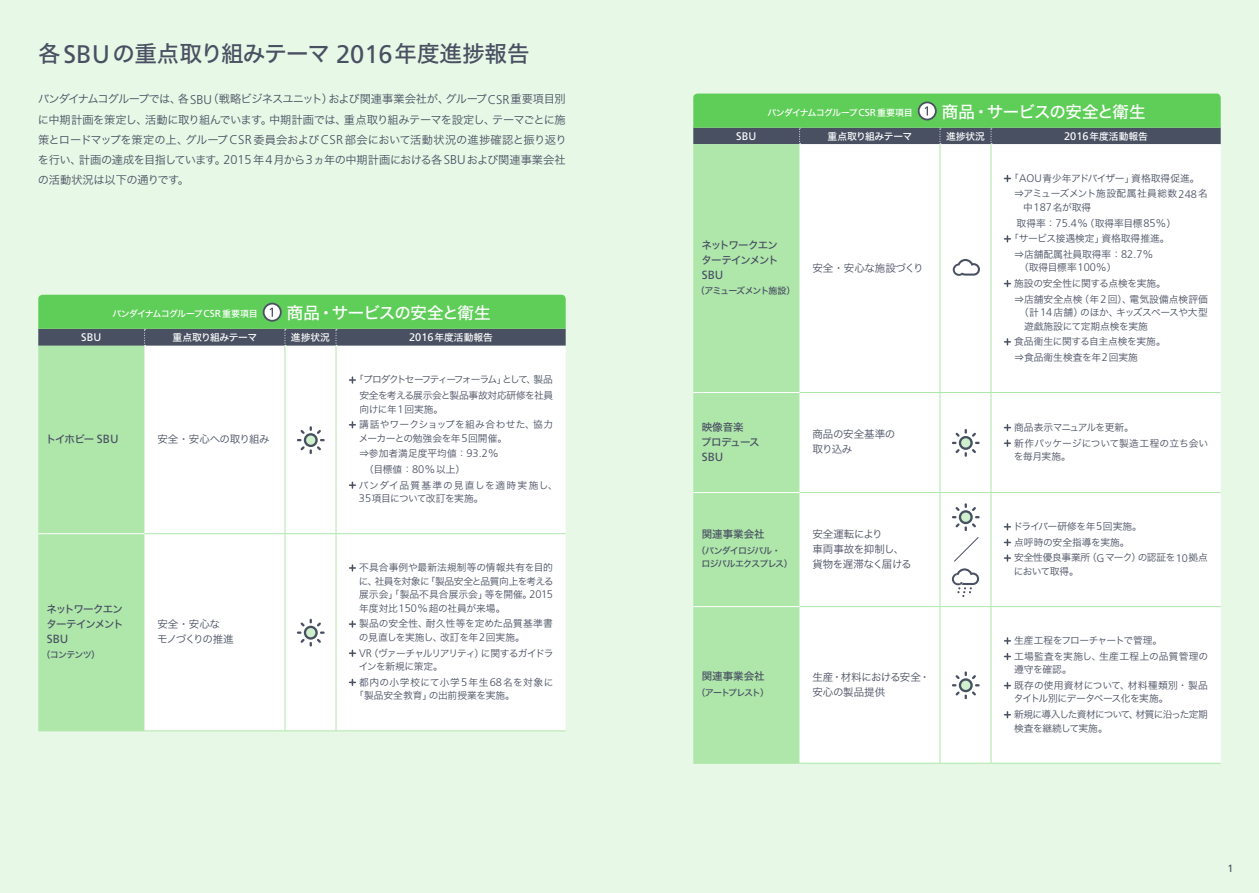
<style>
.page{position:relative;width:1259px;height:893px;background:#e7f8e6}
.page>*{position:absolute;margin:0;border:0;box-sizing:border-box;transform-origin:0 0}
.t1{font:22.5px "Hira Kaku Std N W5";letter-spacing:-.01em;color:#495062}
.t2{font:16.5px "Hira Kaku Std N W5";letter-spacing:-.04em;color:#fff}
.t3{font:11.85px "Frutiger LT Std";color:#495062}
.t4{font:11.25px/20.2px "Hira Kaku Std N W3";letter-spacing:-.04em;color:#495062;text-align:justify}
.t5{font:10.95px "Frutiger LT Std";color:#fff}
.t6{font:10.5px/15px "Hira Kaku Std N W3";letter-spacing:-.03em;color:#495062}
.t7{font:10.5px/15px "Hira Kaku Std N W5";letter-spacing:-.09em;color:#495062}
.t8{font:10.5px/15px "Hira Kaku Std N W5";letter-spacing:-.07em;color:#495062}
.t9{font:10.5px/15px "Hira Kaku Std N W3";letter-spacing:-.065em;color:#495062}
.t10{font:10.5px "Frutiger LT Std";color:#495062}
.t11{font:9.75px/13.5px "Hira Kaku Std N W3";letter-spacing:-.025em;color:#495062}
.t12{font:9.75px/15.6px "Hira Kaku Std N W3";color:#495062}
.t13{font:9.75px/15.6px "Hira Kaku Std N W3";letter-spacing:-.005em;color:#495062}
.t14{font:9.75px/13.5px "Hira Kaku Std N W3";letter-spacing:.005em;color:#495062}
.t15{font:9.75px/15.6px "Hira Kaku Std N W3";letter-spacing:-.08em;color:#495062;text-align:center}
.t16{font:9.75px/15.6px "Hira Kaku Std N W3";letter-spacing:-.075em;color:#495062}
.t17{font:9.75px/13.5px "Hira Kaku Std N W3";letter-spacing:-.085em;color:#495062}
.t18{font:9.75px/15.6px "Hira Kaku Std N W3";letter-spacing:.015em;color:#495062}
.t19{font:9.75px "Hira Kaku Std N W5";color:#fff}
.t20{font:9.75px "Hira Kaku Std N W5";letter-spacing:-.04em;color:#fff}
.t21{font:9.75px "Hira Kaku Std N W3";letter-spacing:-.055em;color:#495062}
.t22{font:9.75px "Hira Kaku Std N W3";letter-spacing:-.045em;color:#495062}
.t23{font:9px/13.5px "Hira Kaku Std N W5";letter-spacing:-.095em;color:#495062}
.t24{font:9px "Hira Kaku Std N W5";letter-spacing:-.08em;color:#fff}
.t25{font:9px "Hira Kaku Std N W5";letter-spacing:-.12em;color:#495062}
.s1{font-family:"Frutiger LT Std";font-size:25.5px}
.s2{font-family:"Frutiger LT Std";font-weight:300;font-size:12.75px}
.s3{font-family:"Frutiger LT Std";font-size:10.2px}
.s4{font-family:"Frutiger LT Std";font-size:10.95px}
.s5{font-family:"Frutiger LT Std";font-size:11.85px}
.s6{font-family:"Frutiger LT Std";font-weight:300;font-size:10.95px}
</style>
<div class="page">
<svg style="left:38px;top:295px;width:528px;height:436px;background:#dcefdc"></svg>
<div style="left:693px;top:144px;width:106px;height:619px;background:#afe7ab"></div>
<div style="left:799px;top:144px;width:421px;height:619px;background:#fff"></div>
<hr style="left:693px;top:392px;width:106px;height:1px;background:#fff">
<hr style="left:693px;top:492px;width:106px;height:1px;background:#fff">
<hr style="left:693px;top:606px;width:106px;height:1px;background:#fff">
<hr style="left:939px;top:144px;width:1px;height:248px;background:#afe7ab">
<hr style="left:990px;top:144px;width:1px;height:248px;background:#afe7ab">
<hr style="left:799px;top:392px;width:141px;height:1px;background:#afe7ab">
<hr style="left:939px;top:393px;width:1px;height:99px;background:#afe7ab">
<hr style="left:940px;top:392px;width:51px;height:1px;background:#afe7ab">
<hr style="left:990px;top:393px;width:1px;height:99px;background:#afe7ab">
<hr style="left:991px;top:392px;width:229px;height:1px;background:#afe7ab">
<hr style="left:799px;top:492px;width:141px;height:1px;background:#afe7ab">
<hr style="left:939px;top:493px;width:1px;height:113px;background:#afe7ab">
<hr style="left:940px;top:492px;width:51px;height:1px;background:#afe7ab">
<hr style="left:990px;top:493px;width:1px;height:113px;background:#afe7ab">
<hr style="left:991px;top:492px;width:229px;height:1px;background:#afe7ab">
<hr style="left:693px;top:763px;width:106px;height:1px;background:#afe7ab">
<hr style="left:799px;top:606px;width:141px;height:1px;background:#afe7ab">
<hr style="left:799px;top:763px;width:141px;height:1px;background:#afe7ab">
<hr style="left:939px;top:607px;width:1px;height:156px;background:#afe7ab">
<hr style="left:940px;top:606px;width:51px;height:1px;background:#afe7ab">
<hr style="left:940px;top:763px;width:51px;height:1px;background:#afe7ab">
<hr style="left:990px;top:607px;width:1px;height:156px;background:#afe7ab">
<hr style="left:991px;top:606px;width:229px;height:1px;background:#afe7ab">
<hr style="left:991px;top:763px;width:229px;height:1px;background:#afe7ab">
<svg style="left:952px;top:259px;width:28px;height:17px"></svg>
<svg style="left:1004px;top:176px;width:6px;height:5px"></svg>
<svg style="left:1004px;top:236px;width:6px;height:6px"></svg>
<svg style="left:1004px;top:281px;width:6px;height:6px"></svg>
<svg style="left:1004px;top:339px;width:6px;height:6px"></svg>
<svg style="left:952px;top:429px;width:27px;height:28px"></svg>
<svg style="left:1004px;top:425px;width:6px;height:5px"></svg>
<svg style="left:1004px;top:440px;width:6px;height:6px"></svg>
<svg style="left:952px;top:568px;width:27px;height:29px"></svg>
<svg style="left:1004px;top:524px;width:6px;height:6px"></svg>
<svg style="left:1004px;top:539px;width:6px;height:6px"></svg>
<svg style="left:1004px;top:555px;width:6px;height:6px"></svg>
<svg style="left:952px;top:671px;width:27px;height:28px"></svg>
<svg style="left:1004px;top:638px;width:6px;height:6px"></svg>
<svg style="left:1004px;top:654px;width:6px;height:5px"></svg>
<svg style="left:1004px;top:683px;width:6px;height:5px"></svg>
<svg style="left:1004px;top:712px;width:6px;height:6px"></svg>
<svg style="left:952px;top:503px;width:27px;height:59px;background:#e6e9e9"></svg>
<svg style="left:693px;top:94px;width:527px;height:50px;background:#58a55d"></svg>
<h1 class="t1" style="left:38px;top:37px;width:493px">各<span class="s1">SBU</span>の重点取り組みテーマ <span class="s1">2016</span>年度進捗報告</h1>
<p class="t4" style="left:38px;top:89px;width:530px">バンダイナムコグループでは、各<span class="s2">SBU</span>（戦略ビジネスユニット）および関連事業会社が、グループ<span class="s2">CSR</span>重要項目別に中期計画を策定し、活動に取り組んでいます。中期計画では、重点取り組みテーマを設定し、テーマごとに施策とロードマップを策定の上、グループ<span class="s2">CSR</span>委員会および<span class="s2">CSR</span>部会において活動状況の進捗確認と振り返りを行い、計画の達成を目指しています。<span class="s2">2015</span>年<span class="s2">4</span>月から<span class="s2">3</span>ヵ年の中期計画における各 <span class="s2">SBU</span>および関連事業会社の活動状況は以下の通りです。</p>
<p class="t24" style="left:112px;top:307px;width:147px">バンダイナムコグループ <span class="s3">CSR</span> 重要項目</p>
<h2 class="t2" style="left:287px;top:300px;width:205px">商品・サービスの安全と衛生</h2>
<p class="t5" style="left:81px;top:331px;width:22px">SBU</p>
<p class="t20" style="left:173px;top:330px;width:86px">重点取り組みテーマ</p>
<p class="t19" style="left:291px;top:330px;width:40px">進捗状況</p>
<p class="t19" style="left:409px;top:330px;width:85px"><span class="s4">2016</span>年度活動報告</p>
<p class="t8" style="left:46px;top:432px;width:74px">トイホビー <span class="s5">SBU</span></p>
<p class="t6" style="left:157px;top:431px;width:114px">安全・安心への取り組み</p>
<p class="t7" style="left:46px;top:601px;width:79px">ネットワークエンターテインメント</p>
<p class="t3" style="left:47px;top:632px;width:23px">SBU</p>
<p class="t23" style="left:41px;top:648px;width:60px">（コンテンツ）</p>
<p class="t9" style="left:157px;top:616px;width:78px">安全・安心な<br>モノづくりの推進</p>
<p class="t15" style="left:354px;top:372px;width:200px">「プロダクトセーフティーフォーラム」として、製品安全を考える展示会と製品事故対応研修を社員</p>
<p class="t18" style="left:359px;top:401px;width:195px">向けに年<span class="s6">1</span>回実施。<br>講話やワークショップを組み合わせた、協力</p>
<p class="t12" style="left:359px;top:430px;width:201px">メーカーとの勉強会を年<span class="s6">5</span>回開催。<br>⇒参加者満足度平均値：<span class="s6">93.2%<br></span>　（目標値：<span class="s6">80%</span>以上）<br>バンダイ品質基準の見直しを適時実施し、</p>
<p class="t21" style="left:359px;top:491px;width:126px"><span class="s6">35</span>項目について改訂を実施。</p>
<p class="t11" style="left:359px;top:561px;width:196px;text-align:justify">不具合事例や最新法規制等の情報共有を目的に、社員を対象に「製品安全と品質向上を考える展示会」「製品不具合展示会」等を開催。<span class="s6">2015</span>年度対比<span class="s6">150%</span>超の社員が来場。</p>
<p class="t13" style="left:359px;top:617px;width:195px;line-height:13.5px">製品の安全性、耐久性等を定めた品質基準書の見直しを実施し、改訂を年<span class="s6">2</span>回実施。</p>
<p class="t17" style="left:359px;top:646px;width:196px"><span class="s6">VR</span>（ヴァーチャルリアリティ）に関するガイドラインを新規に策定。</p>
<p class="t14" style="left:354px;top:675px;width:201px;text-indent:5px">都内の小学校にて小学<span class="s6">5</span>年生<span class="s6">68</span>名を対象に「製品安全教育」の出前授業を実施。</p>
<p class="t24" style="left:767px;top:106px;width:147px">バンダイナムコグループ <span class="s3">CSR</span> 重要項目</p>
<h2 class="t2" style="left:942px;top:99px;width:205px">商品・サービスの安全と衛生</h2>
<p class="t5" style="left:736px;top:129px;width:22px">SBU</p>
<p class="t20" style="left:827px;top:128px;width:86px">重点取り組みテーマ</p>
<p class="t19" style="left:946px;top:128px;width:40px">進捗状況</p>
<p class="t19" style="left:1064px;top:128px;width:85px"><span class="s4">2016</span>年度活動報告</p>
<p class="t7" style="left:701px;top:238px;width:79px">ネットワークエンターテインメント</p>
<p class="t3" style="left:702px;top:268px;width:23px">SBU</p>
<p class="t23" style="left:696px;top:284px;width:101px">（アミューズメント施設）</p>
<p class="t6" style="left:812px;top:260px;width:113px">安全・安心な施設づくり</p>
<p class="t13" style="left:1014px;top:170px;width:195px;text-indent:-5px">「<span class="s6">AOU</span>青少年アドバイザー」資格取得促進。⇒アミューズメント施設配属社員総数<span class="s6">248</span>名</p>
<p class="t11" style="left:1023px;top:200px;width:70px">中<span class="s6">187</span>名が取得</p>
<p class="t12" style="left:1016px;top:215px;width:161px">取得率：<span class="s6">75.4%</span>（取得率目標<span class="s6">85%</span>）</p>
<p class="t12" style="left:1009px;top:231px;width:162px">「サービス接遇検定」資格取得推進。</p>
<p class="t12" style="left:1014px;top:246px;width:141px">⇒店舗配属社員取得率：<span class="s6">82.7%</span></p>
<p class="t12" style="left:1014px;top:260px;width:195px;text-indent:5px">（取得目標率<span class="s6">100%</span>）<br>施設の安全性に関する点検を実施。<br>⇒店舗安全点検（年<span class="s6">2</span>回）、電気設備点検評価</p>
<p class="t11" style="left:1024px;top:306px;width:185px;text-indent:-5px">（計<span class="s6">14</span>店舗）のほか、キッズスペースや大型遊戯施設にて定期点検を実施</p>
<p class="t12" style="left:1014px;top:334px;width:153px">食品衛生に関する自主点検を実施。⇒食品衛生検査を年<span class="s6">2</span>回実施</p>
<p class="t8" style="left:701px;top:419px;width:60px">映像音楽<br>プロデュース</p>
<p class="t3" style="left:702px;top:450px;width:23px">SBU</p>
<p class="t6" style="left:812px;top:427px;width:85px">商品の安全基準の取り込み</p>
<p class="t11" style="left:1014px;top:419px;width:195px;line-height:15.6px">商品表示マニュアルを更新。<br>新作パッケージについて製造工程の立ち会い</p>
<p class="t11" style="left:1013px;top:449px;width:59px">を毎月実施。</p>
<p class="t8" style="left:702px;top:527px;width:64px">関連事業会社</p>
<p class="t23" style="left:701px;top:544px;width:93px;text-indent:-5px">（バンダイロジパル・<br>ロジパルエクスプレス）</p>
<p class="t8" style="left:702px;top:669px;width:64px">関連事業会社</p>
<p class="t25" style="left:696px;top:686px;width:74px">（アートプレスト）</p>
<p class="t6" style="left:812px;top:526px;width:101px">安全運転により<br>車両事故を抑制し、貨物を遅滞なく届ける</p>
<p class="t11" style="left:1013px;top:519px;width:196px;line-height:15.6px">ドライバー研修を年<span class="s6">5</span>回実施。<br>点呼時の安全指導を実施。<br>安全性優良事業所（<span class="s6">G</span>マーク）の認証を<span class="s6">10</span>拠点</p>
<p class="t11" style="left:1014px;top:564px;width:67px">において取得。</p>
<p class="t6" style="left:812px;top:669px;width:119px">生産・材料における安全・安心の製品提供</p>
<p class="t13" style="left:1014px;top:633px;width:195px">生産工程をフローチャートで管理。<br>工場監査を実施し、生産工程上の品質管理の</p>
<p class="t14" style="left:1014px;top:662px;width:195px;line-height:15.6px">遵守を確認。<br>既存の使用資材について、材料種類別・製品</p>
<p class="t16" style="left:1013px;top:691px;width:196px">タイトル別にデータベース化を実施。<br>新規に導入した資材について、材質に沿った定期</p>
<p class="t22" style="left:1014px;top:720px;width:95px">検査を継続して実施。</p>
<p class="t10" style="left:1227px;top:862px;width:7px">1</p>
</div>
